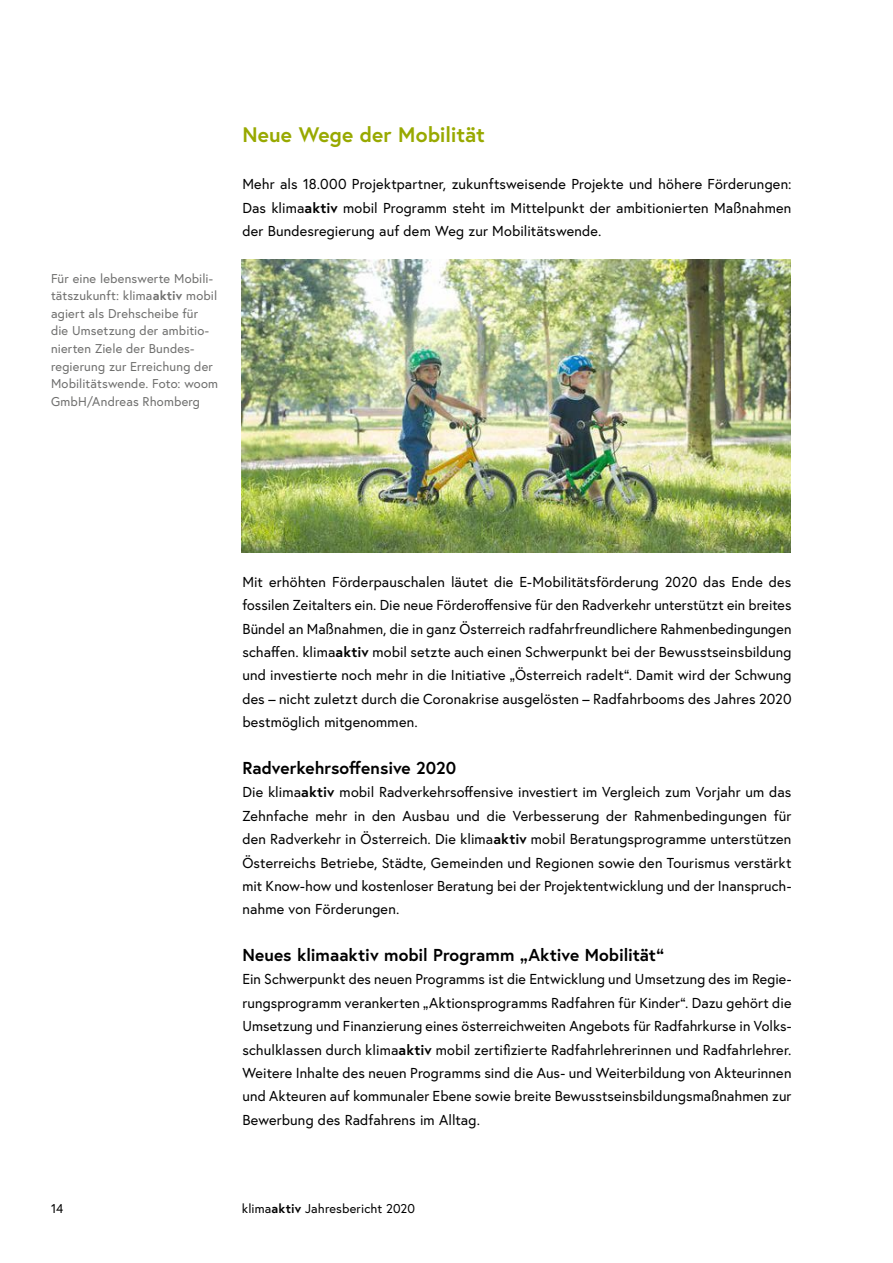
<style>
.page{position:relative;width:893px;height:1263px;background:#fff}
.page>*{position:absolute;margin:0;border:0;box-sizing:border-box;transform-origin:0 0}
.h2_ohne_Nummerierung{font:700 21px "Europa Austria";color:#98a900}
.h3_ohne_Nummerierung{font:700 17.25px "Europa Austria";color:#000}
.p_Abstand_danach{font:14.4px/23.4px "Europa Austria";letter-spacing:.01em;color:#000;text-align:justify}
.t1{font:12.75px/17.5px "Europa Austria";letter-spacing:.015em;color:#6f6f6e}
.t2{font:12.75px "Europa Austria";letter-spacing:.01em;color:#000}
.s1{font-weight:700}
</style>
<div class="page">
<img style="left:242px;top:259px;width:549px;height:294px">
<p class="t1" style="left:51px;top:269px;width:169px">Für eine lebenswerte Mobili&shy;tätszukunft: klima<span class="s1">aktiv</span> mobil agiert als Drehscheibe für die Umsetzung der ambitio&shy;nierten Ziele der Bundes&shy;regierung zur Erreichung der<br>Mobilitätswende. Foto: woom<br>GmbH/Andreas Rhomberg</p>
<h2 class="h2_ohne_Nummerierung" style="left:242px;top:121px;width:244px">Neue Wege der Mobilität</h2>
<p class="p_Abstand_danach" style="left:242px;top:172px;width:551px">Mehr als 18.000 Projektpartner, zukunftsweisende Projekte und höhere Förderungen:<br>Das klima<span class="s1">aktiv</span> mobil Programm steht im Mittelpunkt der ambitionierten Maßnahmen der Bundesregierung auf dem Weg zur Mobilitätswende.</p>
<p class="p_Abstand_danach" style="left:242px;top:570px;width:551px">Mit erhöhten Förderpauschalen läutet die E-Mobilitätsförderung 2020 das Ende des fossilen Zeitalters ein. Die neue Förderoffensive für den Radverkehr unterstützt ein breites Bündel an Maßnahmen, die in ganz Österreich radfahrfreundlichere Rahmenbedingungen schaffen. klima<span class="s1">aktiv</span> mobil setzte auch einen Schwerpunkt bei der Bewusstseinsbildung und investierte noch mehr in die Initiative „Österreich radelt“. Damit wird der Schwung des – nicht zuletzt durch die Coronakrise ausgelösten – Radfahrbooms des Jahres 2020 bestmöglich mitgenommen.</p>
<h3 class="h3_ohne_Nummerierung" style="left:242px;top:756px;width:215px">Radverkehrsoffensive 2020</h3>
<p class="p_Abstand_danach" style="left:242px;top:780px;width:551px">Die klima<span class="s1">aktiv</span> mobil Radverkehrsoffensive investiert im Vergleich zum Vorjahr um das Zehnfache mehr in den Ausbau und die Verbesserung der Rahmenbedingungen für den Radverkehr in Österreich. Die klima<span class="s1">aktiv</span> mobil Beratungsprogramme unterstützen Österreichs Betriebe, Städte, Gemeinden und Regionen sowie den Tourismus verstärkt mit Know-how und kostenloser Beratung bei der Projektentwicklung und der Inanspruch&shy;nahme von Förderungen.</p>
<h3 class="h3_ohne_Nummerierung" style="left:242px;top:943px;width:423px">Neues klimaaktiv mobil Programm „Aktive Mobilität“</h3>
<p class="p_Abstand_danach" style="left:242px;top:967px;width:551px">Ein Schwerpunkt des neuen Programms ist die Entwicklung und Umsetzung des im Regie&shy;rungsprogramm verankerten „Aktionsprogramms Radfahren für Kinder“. Dazu gehört die Umsetzung und Finanzierung eines österreichweiten Angebots für Radfahrkurse in Volks&shy;schulklassen durch klima<span class="s1">aktiv</span> mobil zertifizierte Radfahrlehrerinnen und Radfahrlehrer.<br>Weitere Inhalte des neuen Programms sind die Aus- und Weiterbildung von Akteurinnen und Akteuren auf kommunaler Ebene sowie breite Bewusstseinsbildungsmaßnahmen zur Bewerbung des Radfahrens im Alltag.</p>
<p class="t2" style="left:51px;top:1200px;width:14px">14</p>
<p class="t2" style="left:242px;top:1200px;width:175px">klima<span class="s1">aktiv</span> Jahresbericht 2020</p>
</div>
